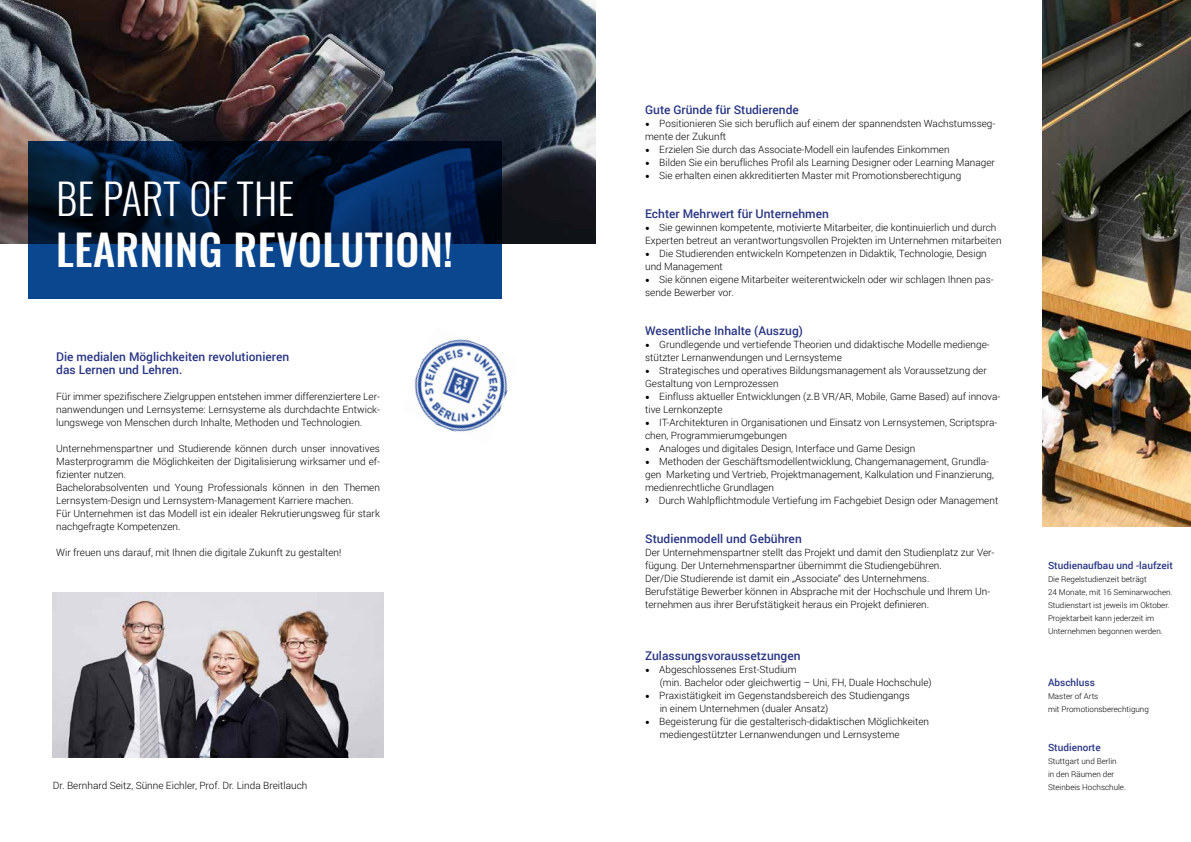
<style>
.page{position:relative;width:1191px;height:842px;background:#fff}
.page>*{position:absolute;margin:0;border:0;box-sizing:border-box;transform-origin:0 0}
.t1{font:500 42.3px "Oswald";letter-spacing:.01em;color:#fff}
.t2{font:300 42.3px "Oswald";color:#fff}
.t3{font:500 12px/13px "Roboto";color:#283583}
.t4{font:300 10px/13px "Roboto";color:#000}
.t5{font:500 10px "Roboto";color:#283583}
.t6{font:300 8px/13px "Roboto";color:#000}
.s1{font-family:"Minion Pro";font-weight:400;font-size:12px}
.s2{font-weight:900;font-size:13px}
</style>
<div class="page">
<img style="left:0;top:0;width:595px;height:243px">
<svg style="left:28px;top:142px;width:473px;height:157px;background:#052853"></svg>
<img style="left:53px;top:592px;width:330px;height:166px">
<img style="left:1042px;top:0;width:149px;height:526px">
<img style="left:414px;top:339px;width:94px;height:93px">
<h1 class="t2" style="left:56px;top:162px;width:239px">BE PART OF THE</h1>
<h1 class="t1" style="left:56px;top:228px;width:398px">LEARNING REVOLUTION!</h1>
<p class="t3" style="left:56px;top:350px;width:234px">Die medialen Möglichkeiten revolutionieren das Lernen und Lehren.</p>
<p class="t4" style="left:56px;top:390px;width:325px;text-align:justify">Für immer spezifischere Zielgruppen entstehen immer differenziertere Ler&shy;nanwendungen und Lernsysteme: Lernsysteme als durchdachte Entwick&shy;lungswege von Menschen durch Inhalte, Methoden und Technologien.</p>
<p class="t4" style="left:56px;top:442px;width:325px">Unternehmenspartner und Studierende können durch unser innovatives Masterprogramm die Möglichkeiten der Digitalisierung wirksamer und ef&shy;fizienter nutzen.<br>Bachelorabsolventen und Young Professionals können in den Themen Lernsystem-Design und Lernsystem-Management Karriere machen.<br>Für Unternehmen ist das Modell ist ein idealer Rekrutierungsweg für stark nachgefragte Kompetenzen.</p>
<p class="t4" style="left:56px;top:546px;width:287px">Wir freuen uns darauf, mit Ihnen die digitale Zukunft zu gestalten!</p>
<p class="t4" style="left:53px;top:779px;width:256px">Dr. Bernhard Seitz, Sünne Eichler, Prof. Dr. Linda Breitlauch</p>
<p class="t3" style="left:645px;top:103px;width:155px">Gute Gründe für Studierende</p>
<p class="t4" style="left:645px;top:117px;width:352px"><span class="s1">•</span> Positionieren Sie sich beruflich auf einem der spannendsten Wachstumsseg&shy;mente der Zukunft</p>
<p class="t4" style="left:645px;top:143px;width:306px"><span class="s1">•</span> Erzielen Sie durch das Associate-Modell ein laufendes Einkommen</p>
<p class="t4" style="left:645px;top:156px;width:351px"><span class="s1">•</span> Bilden Sie ein berufliches Profil als Learning Designer oder Learning Manager</p>
<p class="t4" style="left:645px;top:169px;width:318px"><span class="s1">•</span> Sie erhalten einen akkreditierten Master mit Promotionsberechtigung</p>
<p class="t3" style="left:645px;top:207px;width:185px">Echter Mehrwert für Unternehmen</p>
<p class="t4" style="left:645px;top:221px;width:358px"><span class="s1">•</span> Sie gewinnen kompetente, motivierte Mitarbeiter, die kontinuierlich und durch<br>Experten betreut an verantwortungsvollen Projekten im Unternehmen mitarbeiten</p>
<p class="t4" style="left:645px;top:247px;width:343px"><span class="s1">•</span> Die Studierenden entwickeln Kompetenzen in Didaktik, Technologie, Design und Management</p>
<p class="t4" style="left:645px;top:273px;width:350px"><span class="s1">•</span> Sie können eigene Mitarbeiter weiterentwickeln oder wir schlagen Ihnen pas&shy;sende Bewerber vor.</p>
<p class="t3" style="left:645px;top:324px;width:159px">Wesentliche Inhalte (Auszug)</p>
<p class="t4" style="left:645px;top:338px;width:346px"><span class="s1">•</span> Grundlegende und vertiefende Theorien und didaktische Modelle medienge&shy;stützter Lernanwendungen und Lernsysteme</p>
<p class="t4" style="left:645px;top:364px;width:343px"><span class="s1">•</span> Strategisches und operatives Bildungsmanagement als Voraussetzung der<br>Gestaltung von Lernprozessen</p>
<p class="t4" style="left:645px;top:390px;width:357px"><span class="s1">•</span> Einfluss aktueller Entwicklungen (z.B VR/AR, Mobile, Game Based) auf innova&shy;tive Lernkonzepte</p>
<p class="t4" style="left:645px;top:416px;width:354px"><span class="s1">•</span> IT-Architekturen in Organisationen und Einsatz von Lernsystemen, Scriptspra&shy;chen, Programmierumgebungen</p>
<p class="t4" style="left:645px;top:442px;width:272px"><span class="s1">•</span> Analoges und digitales Design, Interface und Game Design</p>
<p class="t4" style="left:645px;top:455px;width:355px"><span class="s1">•</span> Methoden der Geschäftsmodellentwicklung, Changemanagement, Grundla&shy;gen Marketing und Vertrieb, Projektmanagement, Kalkulation und Finanzierung, medienrechtliche Grundlagen<br><span class="s2">›</span> Durch Wahlpflichtmodule Vertiefung im Fachgebiet Design oder Management</p>
<p class="t3" style="left:645px;top:532px;width:158px">Studienmodell und Gebühren</p>
<p class="t4" style="left:645px;top:546px;width:351px">Der Unternehmenspartner stellt das Projekt und damit den Studienplatz zur Ver&shy;fügung. Der Unternehmenspartner übernimmt die Studiengebühren.<br>Der/Die Studierende ist damit ein „Associate“ des Unternehmens.<br>Berufstätige Bewerber können in Absprache mit der Hochschule und Ihrem Un&shy;ternehmen aus ihrer Berufstätigkeit heraus ein Projekt definieren.</p>
<p class="t3" style="left:645px;top:649px;width:157px">Zulassungsvoraussetzungen</p>
<p class="t4" style="left:659px;top:663px;width:273px;text-indent:-15px"><span class="s1">•</span> Abgeschlossenes Erst-Studium<br>(min. Bachelor oder gleichwertig – Uni, FH, Duale Hochschule)</p>
<p class="t4" style="left:659px;top:689px;width:252px;text-indent:-15px"><span class="s1">•</span> Praxistätigkeit im Gegenstandsbereich des Studiengangs in einem Unternehmen (dualer Ansatz)</p>
<p class="t4" style="left:659px;top:715px;width:271px;text-indent:-15px"><span class="s1">•</span> Begeisterung für die gestalterisch-didaktischen Möglichkeiten mediengestützter Lernanwendungen und Lernsysteme</p>
<p class="t5" style="left:1048px;top:558px;width:126px">Studienaufbau und -laufzeit</p>
<p class="t6" style="left:1048px;top:572px;width:126px">Die Regelstudienzeit beträgt<br>24 Monate, mit 16 Seminarwochen.<br>Studienstart ist jeweils im Oktober.<br>Projektarbeit kann jederzeit im Unternehmen begonnen werden.</p>
<p class="t5" style="left:1048px;top:675px;width:48px">Abschluss</p>
<p class="t6" style="left:1048px;top:689px;width:102px">Master of Arts<br>mit Promotionsberechtigung</p>
<p class="t5" style="left:1048px;top:740px;width:54px">Studienorte</p>
<p class="t6" style="left:1048px;top:754px;width:79px">Stuttgart und Berlin<br>in den Räumen der<br>Steinbeis Hochschule.</p>
</div>
